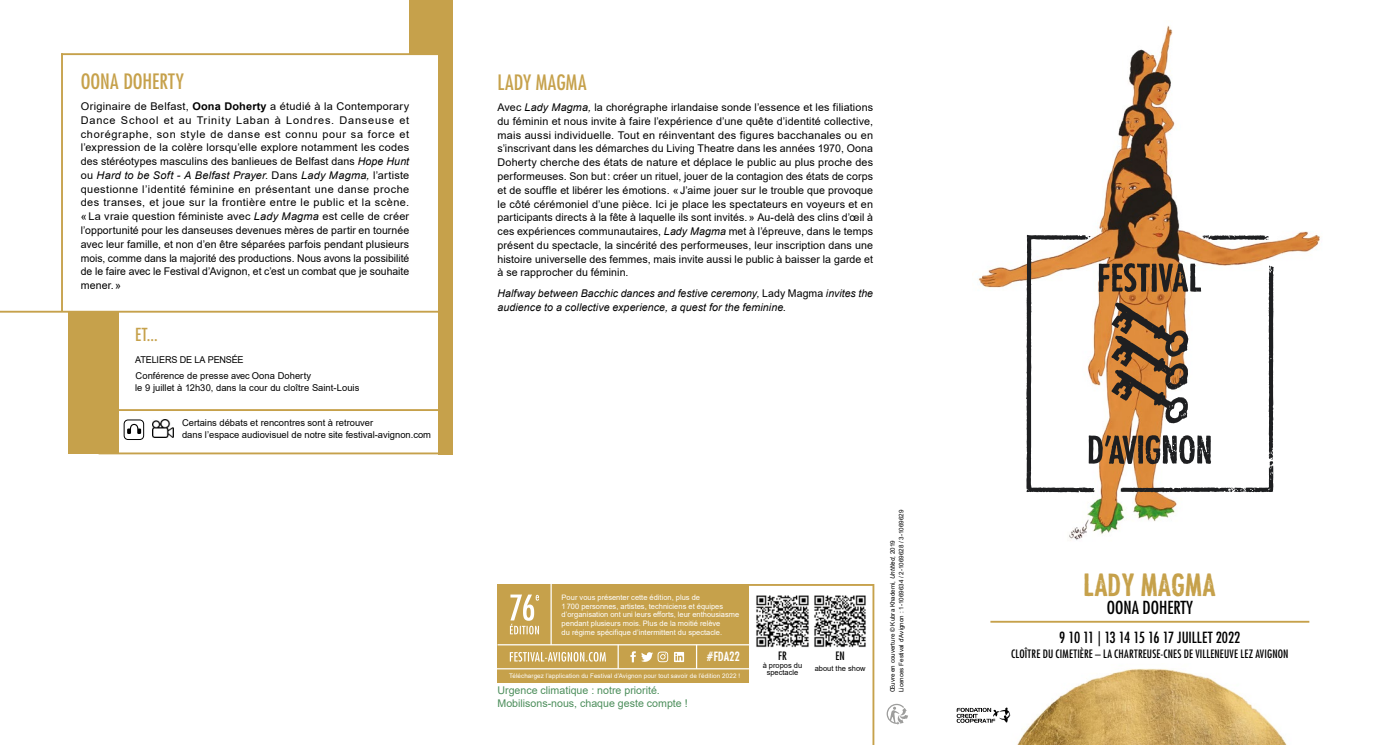
<style>
.page{position:relative;width:1382px;height:745px;background:#fff}
.page>*{position:absolute;margin:0;border:0;box-sizing:border-box;transform-origin:0 0}
.t1{font:30px "Futur Avignon CAP";color:#c6a14b}
.t2{font:condensed 20.62px "Futura LT";color:#c6a14b}
.t3{font:condensed 17.5px "Futura LT";color:#000}
.t4{font:condensed 17.5px "Futura LT";color:#c6a14b}
.t5{font:condensed 15px "Futura LT";letter-spacing:-.01em;color:#000}
.t6{font:12.5px "Futur Avignon CAP";color:#fff}
.t7{font:condensed 11.25px "Futura LT";letter-spacing:.015em;color:#000}
.t8{font:10.62px/13.8px "Arial";letter-spacing:.005em;color:#000;text-align:justify}
.t9{font:italic 10.62px/13.8px "Arial";letter-spacing:.005em;color:#000}
.t10{font:10.62px/12.8px "Arial";color:#4c8e5b}
.t11{font:9.38px/16px "Arial";color:#000}
.t12{font:7.5px/8.8px "Arial";color:#fff}
.t13{font:7.5px/7.5px "Arial";color:#000;text-align:center}
.t14{font:6.25px/8.8px "Arial";color:#000}
.t15{font:6.25px "Arial";letter-spacing:.015em;color:#fff}
.s1{font-weight:700}
.s2{font-style:italic}
.s3{font-style:normal}
</style>
<div class="page">
<img style="left:991px;top:668px;width:296px;height:76px">
<img style="left:978px;top:25px;width:343px;height:516px">
<svg style="left:887px;top:703px;width:21px;height:21px"></svg>
<svg style="left:956px;top:707px;width:54px;height:15px"></svg>
<hr style="left:0;top:310px;width:450px;height:2px;background:#c6a14b">
<hr style="left:61px;top:53px;width:2px;height:258px;background:#c6a14b">
<div style="left:439px;top:0;width:14px;height:454px;background:#c6a14b"></div>
<div style="left:69px;top:311px;width:50px;height:142px;background:#c6a14b"></div>
<hr style="left:872px;top:583px;width:2px;height:161px;background:#c6a14b">
<hr style="left:61px;top:53px;width:389px;height:2px;background:#c6a14b">
<hr style="left:990px;top:620px;width:319px;height:2px;background:#c6a14b">
<div style="left:409px;top:0;width:37px;height:54px;background:#c6a14b"></div>
<svg style="left:1026px;top:234px;width:248px;height:258px"></svg>
<svg style="left:1227px;top:487px;width:19px;height:5px"></svg>
<svg style="left:1269px;top:457px;width:4px;height:8px"></svg>
<svg style="left:1268px;top:474px;width:5px;height:6px"></svg>
<svg style="left:1076px;top:487px;width:18px;height:5px"></svg>
<svg style="left:1085px;top:236px;width:5px;height:4px"></svg>
<img style="left:814px;top:595px;width:52px;height:52px">
<img style="left:756px;top:595px;width:53px;height:52px">
<hr style="left:94px;top:409px;width:352px;height:2px;background:#c6a14b">
<hr style="left:748px;top:583px;width:125px;height:2px;background:#c6a14b">
<div style="left:497px;top:583px;width:252px;height:99px;background:#c6a14b"></div>
<svg style="left:618px;top:645px;width:1px;height:22px"></svg>
<svg style="left:696px;top:645px;width:1px;height:22px"></svg>
<hr style="left:550px;top:583px;width:2px;height:61px;background:#fff">
<hr style="left:497px;top:643px;width:252px;height:2px;background:#fff">
<svg style="left:510px;top:652px;width:96px;height:9px"></svg>
<svg style="left:510px;top:594px;width:29px;height:40px"></svg>
<hr style="left:496px;top:667px;width:254px;height:2px;background:#fff">
<svg style="left:674px;top:652px;width:10px;height:9px"></svg>
<svg style="left:630px;top:651px;width:38px;height:12px"></svg>
<hr style="left:99px;top:452px;width:354px;height:2px;background:#c6a14b">
<div style="left:124px;top:419px;width:20px;height:20px;border:1px solid #000;border-radius:4px"></div>
<svg style="left:127px;top:423px;width:14px;height:10px"></svg>
<img style="left:152px;top:419px;width:21px;height:18px">
<h2 class="t2" style="left:81px;top:69px;width:105px">OONA DOHERTY</h2>
<p class="t8" style="left:81px;top:99px;width:330px">Originaire de Belfast, <span class="s1">Oona Doherty</span> a étudié à la Contemporary Dance School et au Trinity Laban à Londres. Danseuse et chorégraphe, son style de danse est connu pour sa force et l’expression de la colère lorsqu’elle explore notamment les codes des stéréotypes masculins des banlieues de Belfast dans <span class="s2">Hope Hunt </span>ou <span class="s2">Hard to be Soft - A Belfast Prayer</span>. Dans <span class="s2">Lady Magma,</span> l’artiste questionne l’identité féminine en présentant une danse proche des transes, et joue sur la frontière entre le public et la scène. « La vraie question féministe avec <span class="s2">Lady Magma</span> est celle de créer l’opportunité pour les danseuses devenues mères de partir en tournée avec leur famille, et non d’en être séparées parfois pendant plusieurs mois, comme dans la majorité des productions. Nous avons la possibilité de le faire avec le Festival d’Avignon, et c’est un combat que je souhaite mener.»</p>
<h3 class="t4" style="left:135px;top:323px;width:24px">ET...</h3>
<p class="t11" style="left:135px;top:351px;width:178px">ATELIERS DE LA PENSÉE<br>Conférence de presse avec Oona Doherty</p>
<p class="t11" style="left:135px;top:379px;width:226px">le 9 juillet à 12h30, dans la cour du cloître Saint-Louis</p>
<p class="t11" style="left:182px;top:417px;width:251px;line-height:11.2px">Certains débats et rencontres sont à retrouver<br>dans l’espace audiovisuel de notre site festival-avignon.com</p>
<h2 class="t2" style="left:497px;top:70px;width:91px">LADY MAGMA</h2>
<p class="t8" style="left:497px;top:100px;width:377px">Avec <span class="s2">Lady Magma,</span> la chorégraphe irlandaise sonde l’essence et les filiations du féminin et nous invite à faire l’expérience d’une quête d’identité collective, mais aussi individuelle. Tout en réinventant des figures bacchanales ou en s’inscrivant dans les démarches du Living Theatre dans les années 1970, Oona Doherty cherche des états de nature et déplace le public au plus proche des performeuses. Son but: créer un rituel, jouer de la contagion des états de corps et de souffle et libérer les émotions. «J’aime jouer sur le trouble que provoque le côté cérémoniel d’une pièce. Ici je place les spectateurs en voyeurs et en participants directs à la fête à laquelle ils sont invités.» Au-delà des clins d’œil à ces expériences communautaires, <span class="s2">Lady Magma</span> met à l’épreuve, dans le temps présent du spectacle, la sincérité des performeuses, leur inscription dans une histoire universelle des femmes, mais invite aussi le public à baisser la garde et à se rapprocher du féminin.</p>
<p class="t9" style="left:497px;top:286px;width:377px">Halfway between Bacchic dances and festive ceremony, <span class="s3">Lady Magma</span> invites the audience to a collective experience, a quest for the feminine.</p>
<p class="t12" style="left:562px;top:592px;width:179px">Pour vous présenter cette édition, plus de<br>1700 personnes, artistes, techniciens et équipes d’organisation ont uni leurs efforts, leur enthousiasme pendant plusieurs mois. Plus de la moitié relève<br>du régime spécifique d’intermittent du spectacle.</p>
<p class="t6" style="left:707px;top:648px;width:35px">#FDA22</p>
<p class="t15" style="left:509px;top:671px;width:233px">Téléchargez l’application du Festival d’Avignon pour tout savoir de l’édition 2022 !</p>
<p class="t10" style="left:497px;top:683px;width:192px">Urgence climatique : notre priorité.<br>Mobilisons-nous, chaque geste compte !</p>
<p class="t7" style="left:778px;top:649px;width:10px">FR</p>
<p class="t13" style="left:763px;top:660px;width:41px">à propos du spectacle</p>
<p class="t7" style="left:836px;top:648px;width:11px">EN</p>
<p class="t13" style="left:815px;top:664px;width:52px">about the show</p>
<p class="t14" style="left:888px;top:691px;width:184px;rotate:-90deg">Œuvre en couverture © Kubra Khademi, <span class="s2">Untitled</span>, 2019<br>Licences Festival d’Avignon : 1-1069634 / 2-1069628 / 3-1069629</p>
<h1 class="t1" style="left:1084px;top:566px;width:134px">LADY MAGMA</h1>
<h3 class="t3" style="left:1107px;top:596px;width:88px">OONA DOHERTY</h3>
<h3 class="t5" style="left:1059px;top:627px;width:183px">9 10 11 | 13 14 15 16 17 JUILLET 2022</h3>
<p class="t7" style="left:1011px;top:646px;width:279px">CLOÎTRE DU CIMETIÈRE – LA CHARTREUSE-CNES DE VILLENEUVE LEZ AVIGNON</p>
</div>
